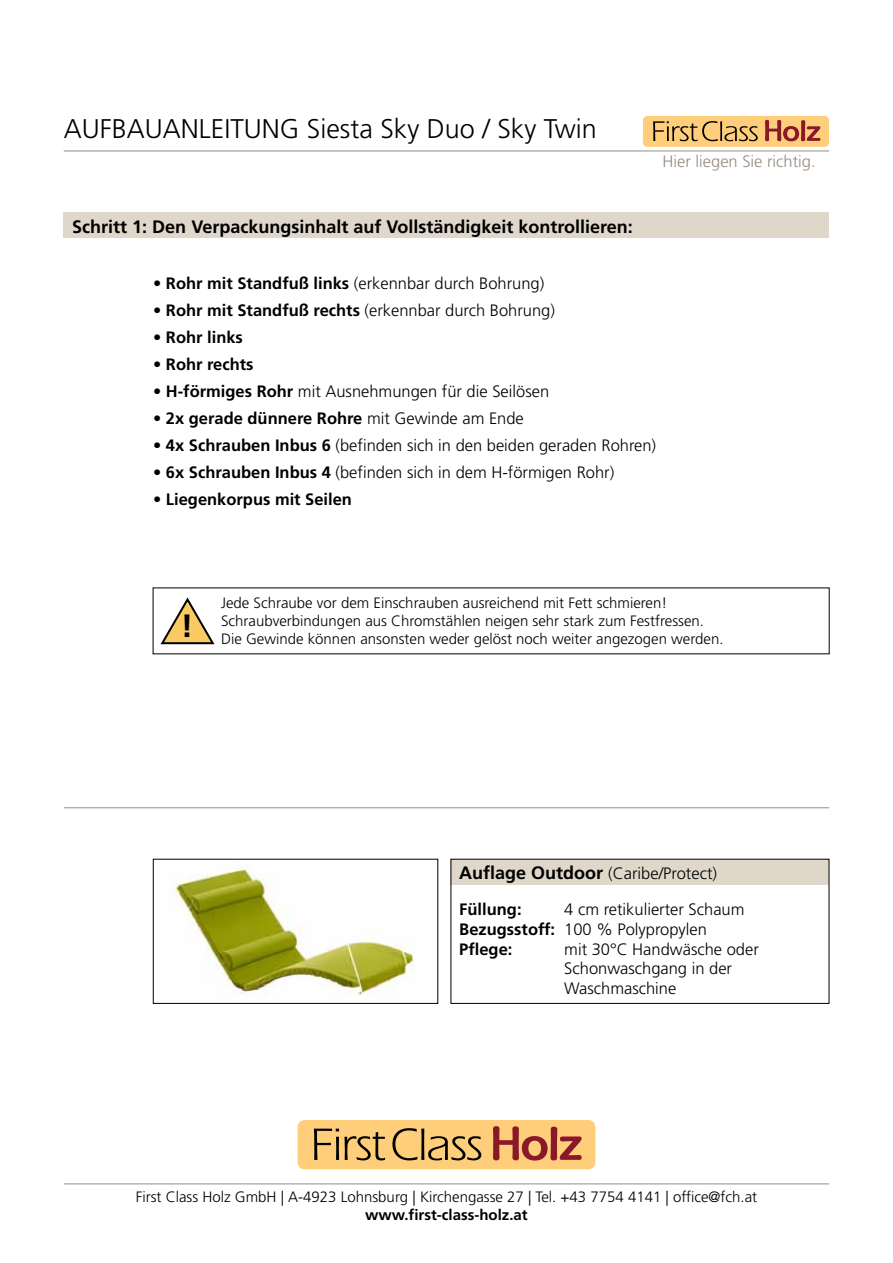
<style>
.page{position:relative;width:893px;height:1263px;background:#fff}
.page>*{position:absolute;margin:0;border:0;box-sizing:border-box;transform-origin:0 0}
.t1{font:700 32.25px "Frutiger LT Std";color:#000}
.t2{font:300 27px "Frutiger LT Std";color:#000}
.t3{font:700 18px "Frutiger LT Std";color:#000}
.t4{font:300 16.5px/19.8px "Frutiger LT Std";color:#000}
.t5{font:700 16.5px "Frutiger LT Std";color:#000}
.t6{font:300 16.5px "Frutiger LT Std";color:#968c81}
.t7{font:300 15px/18px "Frutiger LT Std";color:#000}
.t8{font:700 15px "Frutiger LT Std";color:#000}
.s1{font-weight:700}
.s2{font-weight:300}
.s3{font-weight:700;font-size:18px}
</style>
<div class="page">
<svg style="left:297px;top:1120px;width:299px;height:49px;background:#dfad6a"></svg>
<hr style="left:64px;top:1183px;width:765px;height:1px;background:#968c81">
<svg style="left:643px;top:116px;width:186px;height:31px;background:#dfad6a"></svg>
<hr style="left:64px;top:151px;width:765px;height:1px;background:#968c81">
<div style="left:64px;top:213px;width:765px;height:25px;background:#dfd8ca"></div>
<svg style="left:160px;top:597px;width:55px;height:48px"></svg>
<div style="left:451px;top:859px;width:378px;height:25px;background:#dfd8ca"></div>
<hr style="left:64px;top:807px;width:765px;height:1px;background:#968c81">
<img style="left:174px;top:865px;width:241px;height:131px">
<h2 class="t2" style="left:64px;top:113px;width:35px">Aufbauanleitung</h2>
<h2 class="t2" style="left:307px;top:113px;width:291px">Siesta Sky Duo / Sky Twin</h2>
<p class="t6" style="left:663px;top:152px;width:155px">Hier liegen Sie richtig.</p>
<p class="t3" style="left:72px;top:216px;width:562px">Schritt 1: Den Verpackungsinhalt auf Vollständigkeit kontrollieren:</p>
<p class="t4" style="left:153px;top:273px;width:393px"><span class="s1">• Rohr mit Standfuß links</span> (erkennbar durch Bohrung)</p>
<p class="t4" style="left:153px;top:300px;width:403px"><span class="s1">• Rohr mit Standfuß rechts</span> (erkennbar durch Bohrung)</p>
<p class="t5" style="left:153px;top:327px;width:91px">• Rohr links</p>
<p class="t5" style="left:153px;top:354px;width:102px">• Rohr rechts</p>
<p class="t4" style="left:153px;top:381px;width:398px"><span class="s1">• H-förmiges Rohr</span> mit Ausnehmungen für die Seilösen</p>
<p class="t5" style="left:153px;top:408px;width:372px">• 2x gerade dünnere Rohre <span class="s2">mit Gewinde am Ende</span></p>
<p class="t4" style="left:153px;top:435px;width:505px"><span class="s1">• 4x Schrauben Inbus 6</span> (befinden sich in den beiden geraden Rohren)</p>
<p class="t4" style="left:153px;top:462px;width:463px"><span class="s1">• 6x Schrauben Inbus 4</span> (befinden sich in dem H-förmigen Rohr)</p>
<p class="t5" style="left:153px;top:489px;width:200px">• Liegenkorpus mit Seilen</p>
<h1 class="t1" style="left:181px;top:607px;width:14px">!</h1>
<p class="t7" style="left:221px;top:594px;width:504px">Jede Schraube vor dem Einschrauben ausreichend mit Fett schmieren!<br>Schraubverbindungen aus Chromstählen neigen sehr stark zum Festfressen.<br>Die Gewinde können ansonsten weder gelöst noch weiter angezogen werden.</p>
<p class="t4" style="left:459px;top:863px;width:259px"><span class="s3">Auflage Outdoor</span> (Caribe/Protect)</p>
<p class="t5" style="left:459px;top:899px;width:64px">Füllung:</p>
<p class="t4" style="left:459px;top:900px;width:287px;text-indent:105px">4 cm retikulierter Schaum<br><span class="s1">Bezugsstoff:</span> 100 % Polypropylen<br><span class="s1">Pflege:</span></p>
<p class="t4" style="left:564px;top:939px;width:196px">mit 30°C Handwäsche oder<br>Schonwaschgang in der</p>
<p class="t4" style="left:459px;top:979px;width:62px">W</p>
<p class="t4" style="left:579px;top:979px;width:99px">aschmaschine</p>
<p class="t7" style="left:136px;top:1187px;width:623px">First Class Holz GmbH | A-4923 Lohnsburg | Kirchengasse 27 | Tel. +43 7754 4141 | office@fch.at</p>
<p class="t8" style="left:365px;top:1205px;width:164px">www.first-class-holz.at</p>
</div>
